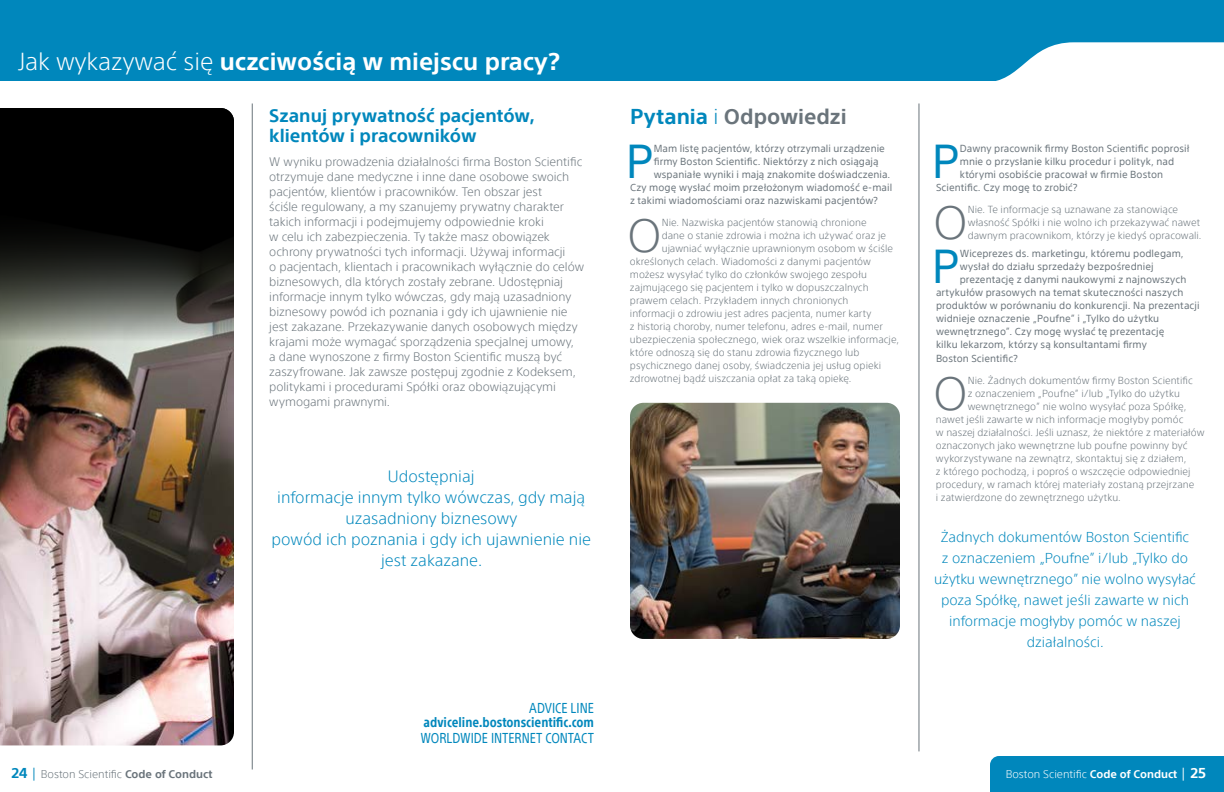
<style>
.page{position:relative;width:1224px;height:792px;background:#fff}
.page>*{position:absolute;margin:0;border:0;box-sizing:border-box;transform-origin:0 0}
.t1{font:46.4px "SST";color:#0087bc}
.t2{font:300 46.4px "SST";color:#6a747b}
.t3{font:700 24px "SST";color:#fff}
.t4{font:700 21px "SST";color:#6a747b}
.t5{font:700 18px/20px "SST";color:#0087bc}
.t6{font:300 16px/21px "SST";color:#0087bc;text-align:center}
.t7{font:300 14px/21px "SST";color:#0087bc;text-align:center}
.t8{font:condensed 14px "SST";color:#0087bc}
.t9{font:700 condensed 13.5px "SST";color:#0087bc}
.t10{font:300 12px/15px "SST";letter-spacing:-.005em;color:#6a747b}
.t11{font:300 11px "SST";color:#6a747b}
.t12{font:300 11px "SST";color:#fff}
.t13{font:300 10px/13px "SST";letter-spacing:.005em;color:#6a747b}
.t14{font:10px "SST";letter-spacing:.005em;color:#6a747b}
.s1{font-weight:300}
.s2{color:#0087bc}
.s3{font-weight:300;color:#0087bc}
.s4{font-weight:700;font-size:14px;color:#0087bc}
.s5{font-weight:400;font-size:14px;color:#0087bc}
.s6{font-weight:700}
.s7{font-weight:400;font-size:14px}
.s8{font-weight:700;font-size:14px}
</style>
<div class="page">
<img style="left:0;top:341px;width:234px;height:404px">
<div style="left:990px;top:756px;width:234px;height:36px;background:#0087bc"></div>
<div style="left:0;top:0;width:1224px;height:81px;background:#0087bc"></div>
<svg style="left:996px;top:42px;width:228px;height:39px;background:#d9edf5"></svg>
<hr style="left:919px;top:104px;width:1px;height:647px;background:#6a747b">
<hr style="left:252px;top:104px;width:1px;height:666px;background:#6a747b">
<img style="left:630px;top:403px;width:270px;height:236px">
<svg style="left:0;top:201px;width:234px;height:140px;background:#373934"></svg>
<div style="left:0;top:108px;width:234px;height:93px;background:#000"></div>
<h2 class="t3" style="left:18px;top:47px;width:543px"><span class="s1">Jak wykazywać się</span> uczciwością w miejscu pracy?</h2>
<h3 class="t5" style="left:269px;top:105px;width:267px">Szanuj prywatność pacjentów, klientów i pracowników</h3>
<p class="t10" style="left:269px;top:154px;width:316px">W wyniku prowadzenia działalności firma Boston Scientific otrzymuje dane medyczne i inne dane osobowe swoich pacjentów, klientów i pracowników. Ten obszar jest<br>ściśle regulowany, a my szanujemy prywatny charakter takich informacji i podejmujemy odpowiednie kroki<br>w celu ich zabezpieczenia. Ty także masz obowiązek ochrony prywatności tych informacji. Używaj informacji<br>o pacjentach, klientach i pracownikach wyłącznie do celów biznesowych, dla których zostały zebrane. Udostępniaj informacje innym tylko wówczas, gdy mają uzasadniony biznesowy powód ich poznania i gdy ich ujawnienie nie jest zakazane. Przekazywanie danych osobowych między krajami może wymagać sporządzenia specjalnej umowy,<br>a dane wynoszone z firmy Boston Scientific muszą być zaszyfrowane. Jak zawsze postępuj zgodnie z Kodeksem, politykami i procedurami Spółki oraz obowiązującymi wymogami prawnymi.</p>
<h3 class="t6" style="left:271px;top:466px;width:321px">Udostępniaj<br>informacje innym tylko wówczas, gdy mają uzasadniony biznesowy<br>powód ich poznania i gdy ich ujawnienie nie jest zakazane.</h3>
<h3 class="t4" style="left:630px;top:104px;width:218px"><span class="s2">Pytania</span> <span class="s3">i</span> Odpowiedzi</h3>
<h1 class="t1" style="left:626px;top:134px;width:29px">P</h1>
<p class="t14" style="left:654px;top:143px;width:233px">Mam listę pacjentów, którzy otrzymali urządzenie</p>
<p class="t14" style="left:654px;top:156px;width:226px">firmy Boston Scientific. Niektórzy z nich osiągają</p>
<p class="t14" style="left:654px;top:169px;width:238px">wspaniałe wyniki i mają znakomite doświadczenia.</p>
<p class="t14" style="left:630px;top:182px;width:264px">Czy mogę wysłać moim przełożonym wiadomość e-mail</p>
<p class="t14" style="left:630px;top:195px;width:249px">z takimi wiadomościami oraz nazwiskami pacjentów?</p>
<h1 class="t2" style="left:627px;top:209px;width:36px">O</h1>
<p class="t13" style="left:662px;top:216px;width:206px">Nie. Nazwiska pacjentów stanowią chronione</p>
<p class="t13" style="left:662px;top:229px;width:226px">dane o stanie zdrowia i można ich używać oraz je</p>
<p class="t13" style="left:662px;top:242px;width:233px">ujawniać wyłącznie uprawnionym osobom w ściśle</p>
<p class="t13" style="left:630px;top:255px;width:243px">określonych celach. Wiadomości z danymi pacjentów</p>
<p class="t13" style="left:630px;top:268px;width:238px">możesz wysyłać tylko do członków swojego zespołu</p>
<p class="t13" style="left:630px;top:281px;width:240px">zajmującego się pacjentem i tylko w dopuszczalnych</p>
<p class="t13" style="left:630px;top:294px;width:220px">prawem celach. Przykładem innych chronionych</p>
<p class="t13" style="left:630px;top:307px;width:243px">informacji o zdrowiu jest adres pacjenta, numer karty</p>
<p class="t13" style="left:630px;top:320px;width:254px">z historią choroby, numer telefonu, adres e-mail, numer</p>
<p class="t13" style="left:630px;top:333px;width:271px">ubezpieczenia społecznego, wiek oraz wszelkie informacje,</p>
<p class="t13" style="left:630px;top:346px;width:231px">które odnoszą się do stanu zdrowia fizycznego lub</p>
<p class="t13" style="left:630px;top:359px;width:253px">psychicznego danej osoby, świadczenia jej usług opieki</p>
<p class="t13" style="left:630px;top:372px;width:223px">zdrowotnej bądź uiszczania opłat za taką opiekę.</p>
<h3 class="t8" style="left:529px;top:700px;width:66px">ADVICE LINE</h3>
<h3 class="t9" style="left:424px;top:714px;width:172px">adviceline.bostonscientific.com</h3>
<h3 class="t8" style="left:420px;top:730px;width:175px">WORLDWIDE INTERNET CONTACT</h3>
<h1 class="t1" style="left:932px;top:134px;width:29px">P</h1>
<p class="t14" style="left:960px;top:143px;width:231px">Dawny pracownik firmy Boston Scientific poprosił</p>
<p class="t14" style="left:960px;top:156px;width:216px">mnie o przysłanie kilku procedur i polityk, nad</p>
<p class="t14" style="left:960px;top:169px;width:205px">którymi osobiście pracował w firmie Boston</p>
<p class="t14" style="left:936px;top:182px;width:143px">Scientific. Czy mogę to zrobić?</p>
<h1 class="t2" style="left:933px;top:196px;width:36px">O</h1>
<p class="t13" style="left:968px;top:203px;width:235px">Nie. Te informacje są uznawane za stanowiące własność Spółki i nie wolno ich przekazywać nawet dawnym pracownikom, którzy je kiedyś opracowali.</p>
<h1 class="t1" style="left:932px;top:239px;width:29px">P</h1>
<p class="t14" style="left:960px;top:247px;width:225px">Wiceprezes ds. marketingu, któremu podlegam,</p>
<p class="t14" style="left:960px;top:260px;width:195px">wysłał do działu sprzedaży bezpośredniej</p>
<p class="t14" style="left:960px;top:273px;width:228px">prezentację z danymi naukowymi z najnowszych</p>
<p class="t14" style="left:936px;top:286px;width:249px">artykułów prasowych na temat skuteczności naszych</p>
<p class="t14" style="left:936px;top:299px;width:265px">produktów w porównaniu do konkurencji. Na prezentacji</p>
<p class="t14" style="left:936px;top:312px;width:225px">widnieje oznaczenie „Poufne” i „Tylko do użytku</p>
<p class="t14" style="left:936px;top:325px;width:230px">wewnętrznego”. Czy mogę wysłać tę prezentację</p>
<p class="t14" style="left:936px;top:338px;width:212px">kilku lekarzom, którzy są konsultantami firmy</p>
<p class="t14" style="left:936px;top:352px;width:83px">Boston Scientific?</p>
<h1 class="t2" style="left:933px;top:366px;width:36px">O</h1>
<p class="t13" style="left:968px;top:374px;width:227px">Nie. Żadnych dokumentów firmy Boston Scientific</p>
<p class="t13" style="left:968px;top:387px;width:214px">z oznaczeniem „Poufne” i/lub „Tylko do użytku</p>
<p class="t13" style="left:968px;top:400px;width:220px">wewnętrznego” nie wolno wysyłać poza Spółkę,</p>
<p class="t13" style="left:936px;top:413px;width:249px">nawet jeśli zawarte w nich informacje mogłyby pomóc</p>
<p class="t13" style="left:936px;top:426px;width:270px">w naszej działalności. Jeśli uznasz, że niektóre z materiałów</p>
<p class="t13" style="left:936px;top:439px;width:253px">oznaczonych jako wewnętrzne lub poufne powinny być</p>
<p class="t13" style="left:936px;top:452px;width:252px">wykorzystywane na zewnątrz, skontaktuj się z działem,</p>
<p class="t13" style="left:936px;top:465px;width:256px">z którego pochodzą, i poproś o wszczęcie odpowiedniej</p>
<p class="t13" style="left:936px;top:478px;width:260px">procedury, w ramach której materiały zostaną przejrzane</p>
<p class="t13" style="left:936px;top:491px;width:186px">i zatwierdzone do zewnętrznego użytku.</p>
<h3 class="t7" style="left:934px;top:527px;width:263px">Żadnych dokumentów Boston Scientific<br>z oznaczeniem „Poufne” i/lub „Tylko do użytku wewnętrznego” nie wolno wysyłać poza Spółkę, nawet jeśli zawarte w nich informacje mogłyby pomóc w naszej działalności.</h3>
<p class="t11" style="left:12px;top:767px;width:202px"><span class="s4">24</span> <span class="s5">|</span> Boston Scientific <span class="s6">Code of Conduct</span></p>
<p class="t12" style="left:1006px;top:767px;width:202px">Boston Scientific <span class="s6">Code of Conduct</span> <span class="s7">|</span> <span class="s8">25</span></p>
</div>
